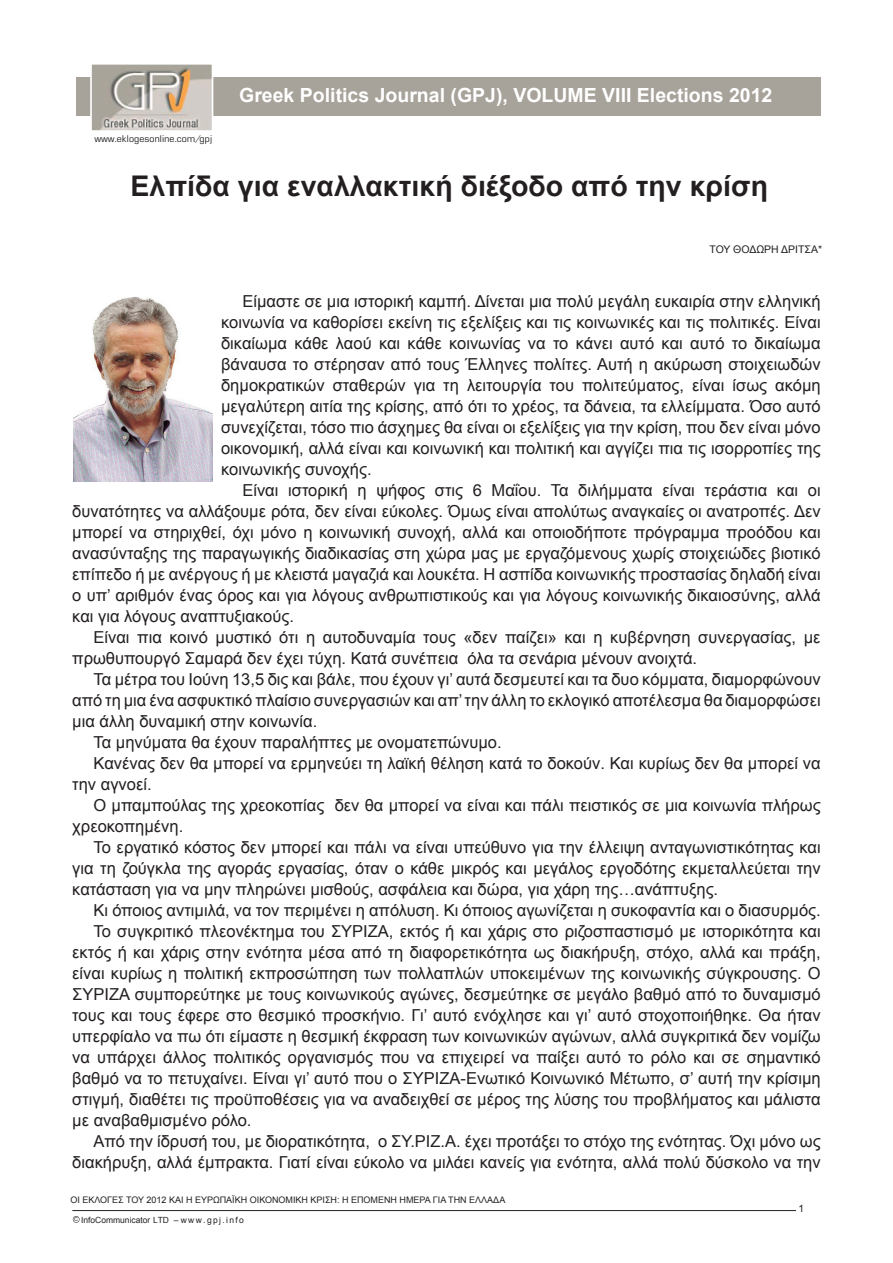
<style>
.page{position:relative;width:893px;height:1263px;background:#fff}
.page>*{position:absolute;margin:0;border:0;box-sizing:border-box;transform-origin:0 0}
.t1{font:700 28.5px "Arial";color:#231f20}
.t2{font:700 19.5px "Arial";color:#fff}
.t3{font:16.5px/21px "Arial";color:#231f20;text-align:justify}
.t4{font:10.5px "Arial";color:#231f20}
.t5{font:10.2px "Arial";color:#231f20}
.t6{font:9.75px "UB Europa";letter-spacing:-.005em;color:#231f20}
.t7{font:9px "Arial";color:#231f20}
.t8{font:8.55px "Arial";color:#231f20}
</style>
<div class="page">
<hr style="left:73px;top:1210px;width:723px;height:1px;background:#231f20">
<div style="left:73px;top:1216px;width:7px;height:7px;border:1px solid #231f20;border-radius:50%"></div>
<div style="left:76px;top:77px;width:744px;height:39px;background:#a7a29a"></div>
<img style="left:93px;top:66px;width:117px;height:63px">
<div style="left:90px;top:63px;width:123px;height:69px;border:2px solid #fff"></div>
<img style="left:74px;top:297px;width:139px;height:185px">
<p class="t6" style="left:94px;top:134px;width:119px">www.eklogesonline.com/gpj</p>
<p class="t2" style="left:239px;top:82px;width:535px">Greek Politics Journal (GPJ), VOLUME VIIΙ Elections 2012</p>
<h1 class="t1" style="left:131px;top:167px;width:639px">Ελπίδα για εναλλακτική διέξοδο από την κρίση</h1>
<p class="t4" style="left:709px;top:242px;width:41px">Του Θοδωρή</p>
<p class="t4" style="left:781px;top:242px;width:14px">Δρίτσα</p>
<p class="t4" style="left:818px;top:242px;width:6px">*</p>
<p class="t3" style="left:221px;top:291px;width:601px;text-indent:21px">Είμαστε σε μια ιστορική καμπή. Δίνεται μια πολύ μεγάλη ευκαιρία στην ελληνική κοινωνία να καθορίσει εκείνη τις εξελίξεις και τις κοινωνικές και τις πολιτικές. Είναι δικαίωμα κάθε λαού και κάθε κοινωνίας να το κάνει αυτό και αυτό το δικαίωμα βάναυσα το στέρησαν από τους Έλληνες πολίτες. Αυτή η ακύρωση στοιχειωδών δημοκρατικών σταθερών για τη λειτουργία του πολιτεύματος, είναι ίσως ακόμη μεγαλύτερη αιτία της κρίσης, από ότι το χρέος, τα δάνεια, τα ελλείμματα. Όσο αυτό συνεχίζεται, τόσο πιο άσχημες θα είναι οι εξελίξεις για την κρίση, που δεν είναι μόνο οικονομική, αλλά είναι και κοινωνική και πολιτική και αγγίζει πια τις ισορροπίες της κοινωνικής συνοχής.</p>
<p class="t3" style="left:72px;top:480px;width:750px;text-indent:170px">Είναι ιστορική η ψήφος στις 6 Μαΐου. Τα διλήμματα είναι τεράστια και οι δυνατότητες να αλλάξουμε ρότα, δεν είναι εύκολες. Όμως είναι απολύτως αναγκαίες οι ανατροπές. Δεν μπορεί να στηριχθεί, όχι μόνο η κοινωνική συνοχή, αλλά και οποιοδήποτε πρόγραμμα προόδου και ανασύνταξης της παραγωγικής διαδικασίας στη χώρα μας με εργαζόμενους χωρίς στοιχειώδες βιοτικό επίπεδο ή με ανέργους ή με κλειστά μαγαζιά και λουκέτα. Η ασπίδα κοινωνικής προστασίας δηλαδή είναι ο υπ’ αριθμόν ένας όρος και για λόγους ανθρωπιστικούς και για λόγους κοινωνικής δικαιοσύνης, αλλά και για λόγους αναπτυξιακούς.</p>
<p class="t3" style="left:72px;top:627px;width:750px;text-indent:21px">Είναι πια κοινό μυστικό ότι η αυτοδυναμία τους «δεν παίζει» και η κυβέρνηση συνεργασίας, με πρωθυπουργό Σαμαρά δεν έχει τύχη. Κατά συνέπεια όλα τα σενάρια μένουν ανοιχτά.</p>
<p class="t3" style="left:94px;top:669px;width:729px">Τα μέτρα του Ιούνη 13,5 δις και βάλε, που έχουν γι’ αυτά δεσμευτεί και τα δυο κόμματα, διαμορφώνουν</p>
<p class="t3" style="left:72px;top:690px;width:750px">από τη μια ένα ασφυκτικό πλαίσιο συνεργασιών και απ’ την άλλη το εκλογικό αποτέλεσμα θα διαμορφώσει</p>
<p class="t3" style="left:72px;top:711px;width:247px">μια άλλη δυναμική στην κοινωνία.</p>
<p class="t3" style="left:94px;top:732px;width:410px">Τα μηνύματα θα έχουν παραλήπτες με ονοματεπώνυμο.</p>
<p class="t3" style="left:94px;top:753px;width:729px">Κανένας δεν θα μπορεί να ερμηνεύει τη λαϊκή θέληση κατά το δοκούν. Και κυρίως δεν θα μπορεί να</p>
<p class="t3" style="left:72px;top:774px;width:81px">την αγνοεί.</p>
<p class="t3" style="left:94px;top:795px;width:729px">Ο μπαμπούλας της χρεοκοπίας δεν θα μπορεί να είναι και πάλι πειστικός σε μια κοινωνία πλήρως</p>
<p class="t3" style="left:72px;top:816px;width:112px">χρεοκοπημένη.</p>
<p class="t3" style="left:94px;top:837px;width:729px">Το εργατικό κόστος δεν μπορεί και πάλι να είναι υπεύθυνο για την έλλειψη ανταγωνιστικότητας και</p>
<p class="t3" style="left:72px;top:858px;width:750px">για τη ζούγκλα της αγοράς εργασίας, όταν ο κάθε μικρός και μεγάλος εργοδότης εκμεταλλεύεται την</p>
<p class="t3" style="left:72px;top:879px;width:647px">κατάσταση για να μην πληρώνει μισθούς, ασφάλεια και δώρα, για χάρη της…ανάπτυξης.</p>
<p class="t3" style="left:94px;top:900px;width:729px">Κι όποιος αντιμιλά, να τον περιμένει η απόλυση. Κι όποιος αγωνίζεται η συκοφαντία και ο διασυρμός.</p>
<p class="t3" style="left:94px;top:921px;width:729px">Το συγκριτικό πλεονέκτημα του ΣΥΡΙΖΑ, εκτός ή και χάρις στο ριζοσπαστισμό με ιστορικότητα και</p>
<p class="t3" style="left:72px;top:942px;width:750px">εκτός ή και χάρις στην ενότητα μέσα από τη διαφορετικότητα ως διακήρυξη, στόχο, αλλά και πράξη,</p>
<p class="t3" style="left:72px;top:963px;width:750px">είναι κυρίως η πολιτική εκπροσώπηση των πολλαπλών υποκειμένων της κοινωνικής σύγκρουσης. Ο</p>
<p class="t3" style="left:72px;top:984px;width:750px">ΣΥΡΙΖΑ συμπορεύτηκε με τους κοινωνικούς αγώνες, δεσμεύτηκε σε μεγάλο βαθμό από το δυναμισμό</p>
<p class="t3" style="left:72px;top:1005px;width:750px">τους και τους έφερε στο θεσμικό προσκήνιο. Γι’ αυτό ενόχλησε και γι’ αυτό στοχοποιήθηκε. Θα ήταν</p>
<p class="t3" style="left:72px;top:1026px;width:750px">υπερφίαλο να πω ότι είμαστε η θεσμική έκφραση των κοινωνικών αγώνων, αλλά συγκριτικά δεν νομίζω</p>
<p class="t3" style="left:72px;top:1047px;width:750px">να υπάρχει άλλος πολιτικός οργανισμός που να επιχειρεί να παίξει αυτό το ρόλο και σε σημαντικό</p>
<p class="t3" style="left:72px;top:1068px;width:750px">βαθμό να το πετυχαίνει. Είναι γι’ αυτό που ο ΣΥΡΙΖΑ-Ενωτικό Κοινωνικό Μέτωπο, σ’ αυτή την κρίσιμη</p>
<p class="t3" style="left:72px;top:1089px;width:750px">στιγμή, διαθέτει τις προϋποθέσεις για να αναδειχθεί σε μέρος της λύσης του προβλήματος και μάλιστα</p>
<p class="t3" style="left:72px;top:1110px;width:181px">με αναβαθμισμένο ρόλο.</p>
<p class="t3" style="left:94px;top:1131px;width:729px">Από την ίδρυσή του, με διορατικότητα, ο ΣΥ.ΡΙΖ.Α. έχει προτάξει το στόχο της ενότητας. Όχι μόνο ως</p>
<p class="t3" style="left:72px;top:1152px;width:750px">διακήρυξη, αλλά έμπρακτα. Γιατί είναι εύκολο να μιλάει κανείς για ενότητα, αλλά πολύ δύσκολο να την</p>
<p class="t7" style="left:70px;top:1194px;width:436px">ΟΙ ΕΚΛΟΓΕΣ ΤΟΥ 2012 ΚΑΙ Η ΕΥΡΩΠΑΪΚΗ ΟΙΚΟΝΟΜΙΚΗ ΚΡΙΣΗ: Η ΕΠΟΜΕΝΗ ΗΜΕΡΑ ΓΙΑ ΤΗΝ ΕΛΛΑΔΑ</p>
<p class="t8" style="left:74px;top:1214px;width:171px"><sup>c</sup> InfoCommunicator LTD – w w w . g p j . i n f o</p>
<p class="t5" style="left:798px;top:1202px;width:7px">1</p>
</div>
